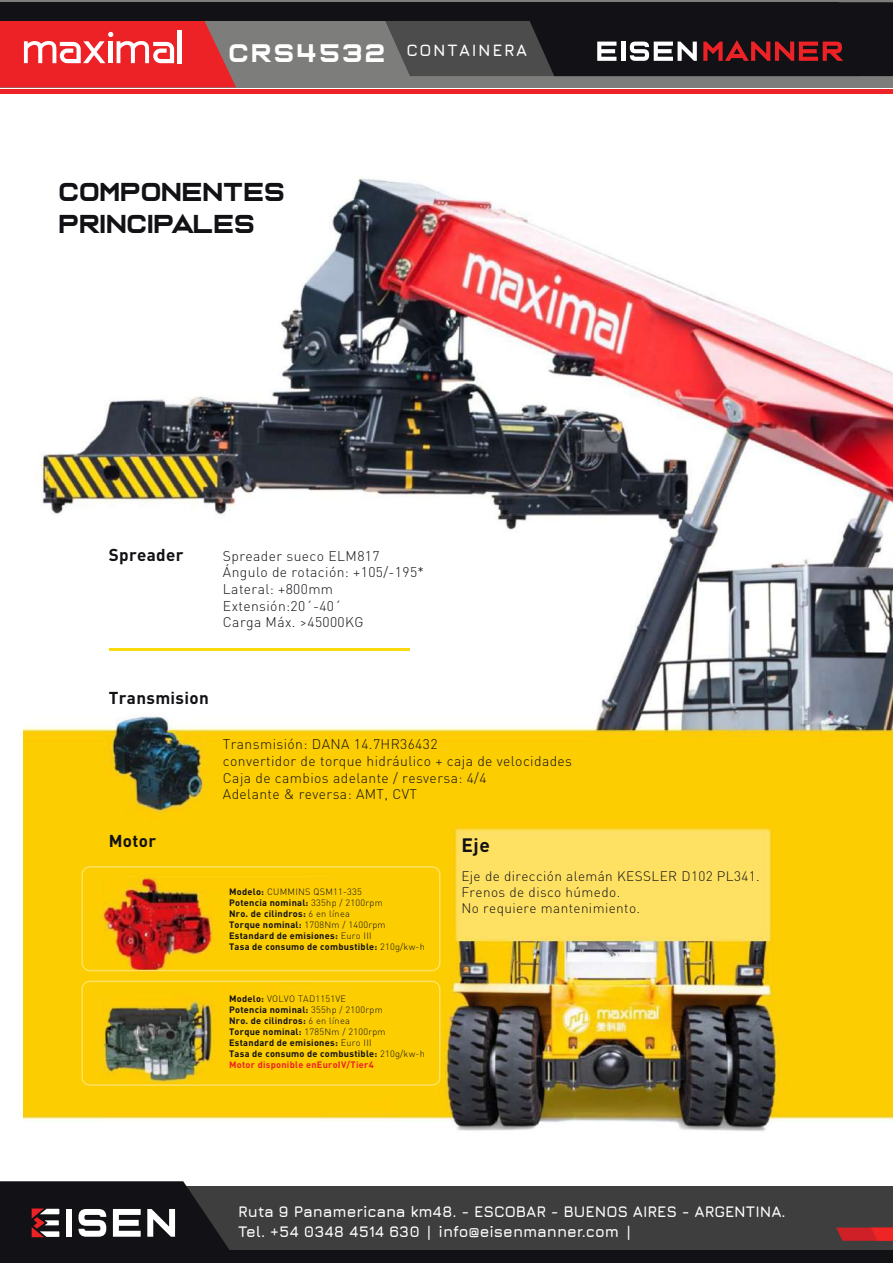
<style>
.page{position:relative;width:893px;height:1263px;background:#fff}
.page>*{position:absolute;margin:0;border:0;box-sizing:border-box;transform-origin:0 0}
.t1{font:26.25px/31.7px "Casanova Scotia";color:#121115}
.t2{font:700 19.2px "DIN Pro";color:#121115}
.t3{font:700 16.95px "DIN Pro";letter-spacing:.02em;color:#121115}
.t4{font:700 16.5px "Jura";letter-spacing:.1em;color:#fff}
.t5{font:700 15.3px/19.4px "Jura";color:#fff}
.t6{font:300 13.95px/16.6px "DIN Pro";letter-spacing:.03em;color:#121115}
.t7{font:300 13.65px/16.4px "DIN Pro";letter-spacing:.03em;color:#121115}
.t8{font:700 9.15px/11.1px "DIN Pro";letter-spacing:.03em;color:#121115}
.s1{font-family:"Casanova Scotia";font-weight:400;font-size:25.8px}
.s2{font-weight:300}
.s3{color:#ec2226}
.s4{font-family:"Century Gothic"}
</style>
<div class="page">
<img style="left:24px;top:176px;width:869px;height:955px">
<div style="left:186px;top:1186px;width:707px;height:69px;background:#3e3e3f"></div>
<div style="left:0;top:1250px;width:893px;height:13px;background:#121115"></div>
<svg style="left:836px;top:1227px;width:57px;height:14px"></svg>
<svg style="left:0;top:1181px;width:229px;height:69px"></svg>
<div style="left:0;top:0;width:893px;height:87px;background:#7d7d7c"></div>
<hr style="left:0;top:89px;width:893px;height:4px;background:#ec2226">
<div style="left:0;top:2px;width:839px;height:18px;background:#121115"></div>
<svg style="left:377px;top:2px;width:516px;height:74px"></svg>
<svg style="left:0;top:20px;width:236px;height:67px;background:#e33f43"></svg>
<hr style="left:109px;top:648px;width:301px;height:3px;background:#fbda0d">
<div style="left:81px;top:866px;width:359px;height:105px;border:2px solid #fce163;border-radius:8px"></div>
<div style="left:81px;top:980px;width:359px;height:106px;border:2px solid #fce163;border-radius:8px"></div>
<h3 class="t4" style="left:230px;top:38px;width:299px"><span class="s1">CRS4532</span> CONTAINERA</h3>
<h1 class="t1" style="left:60px;top:177px;width:228px">COMPONENTES<br>PRINCIPALES</h1>
<h3 class="t3" style="left:109px;top:543px;width:76px">Spreader</h3>
<h3 class="t6" style="left:223px;top:547px;width:203px">Spreader sueco ELM817<br>Ángulo de rotación: +105/-195*<br>Lateral: +800mm<br>Extensión:20´-40´<br>Carga Máx. &gt;45000KG</h3>
<h3 class="t3" style="left:109px;top:687px;width:102px">Transmision</h3>
<h3 class="t6" style="left:223px;top:735px;width:351px">Transmisión: DANA 14.7HR36432<br>convertidor de torque hidráulico + caja de velocidades Caja de cambios adelante / resversa: 4/4<br>Adelante &amp; reversa: AMT, CVT</h3>
<h3 class="t3" style="left:109px;top:829px;width:49px">Motor</h3>
<h2 class="t2" style="left:461px;top:832px;width:30px">Eje</h2>
<p class="t8" style="left:229px;top:886px;width:197px">Modelo: <span class="s2">CUMMINS QSM11-335<br></span>Potencia nominal: <span class="s2">335hp / 2100rpm<br></span>Nro. de cilindros: <span class="s2">6 en línea<br></span>Torque nominal: <span class="s2">1708Nm / 1400rpm </span>Estandard de emisiones: <span class="s2">Euro III<br></span>Tasa de consumo de combustible: <span class="s2">210g/kw-h</span></p>
<p class="t8" style="left:229px;top:992px;width:197px">Modelo: <span class="s2">VOLVO TAD1151VE<br></span>Potencia nominal: <span class="s2">355hp / 2100rpm<br></span>Nro. de cilindros: <span class="s2">6 en línea<br></span>Torque nominal: <span class="s2">1785Nm / 2100rpm<br></span>Estandard de emisiones: <span class="s2">Euro III<br></span>Tasa de consumo de combustible: <span class="s2">210g/kw-h<br></span><span class="s3">Motor disponible enEuroIV/Tier4</span></p>
<h3 class="t7" style="left:461px;top:867px;width:300px">Eje de dirección alemán KESSLER D102 PL341.<br>Frenos de disco húmedo.<br>No requiere mantenimiento.</h3>
<h3 class="t5" style="left:238px;top:1201px;width:549px">Ruta 9 Panamericana km48. - ESCOBAR - BUENOS AIRES - ARGENTINA.<br>Tel. +54 0348 4514 630 <span class="s4">|</span> info@eisenmanner.com <span class="s4">|</span></h3>
</div>
